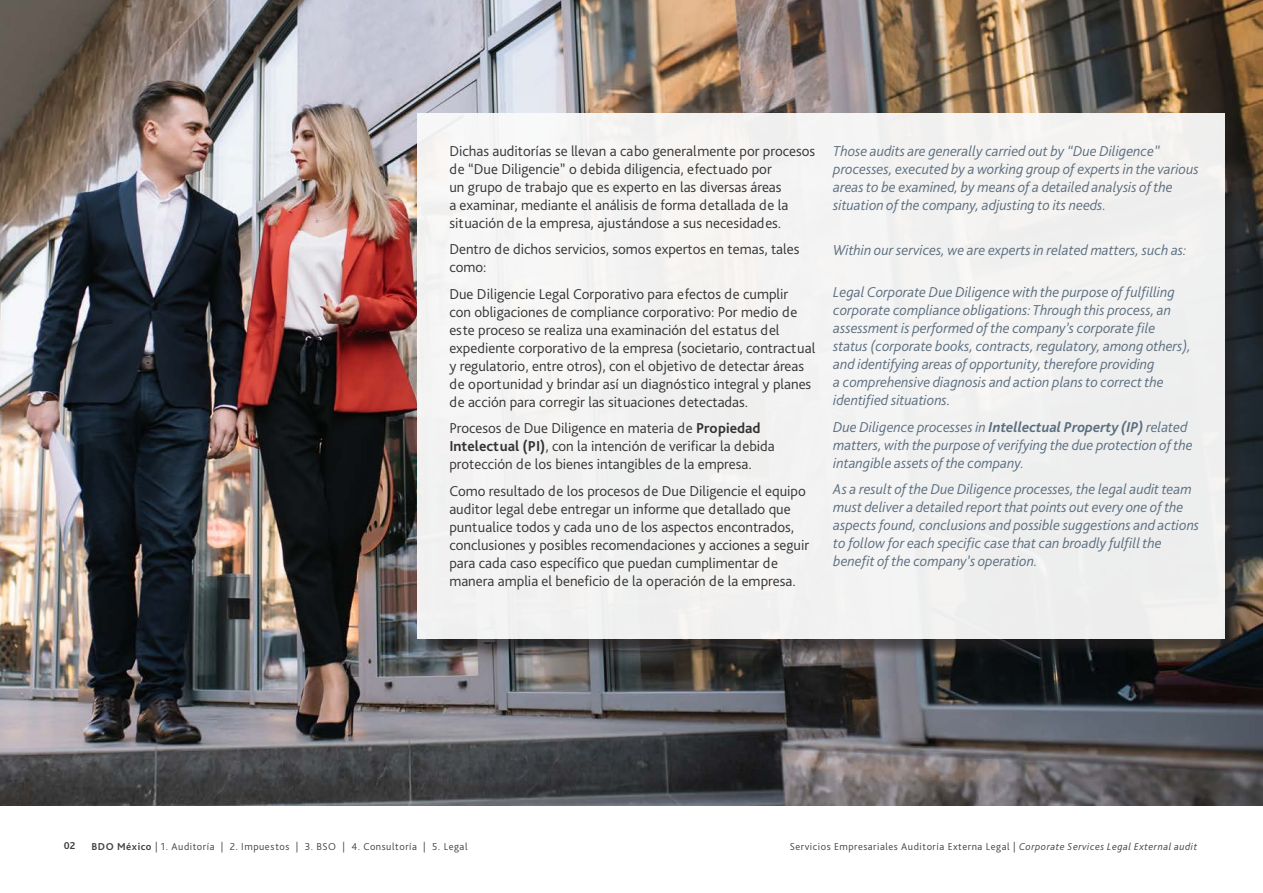
<style>
.page{position:relative;width:1263px;height:893px;background:#fff}
.page>*{position:absolute;margin:0;border:0;box-sizing:border-box;transform-origin:0 0}
.Body_text{font:300 15px/18px "Bliss Pro";color:#333}
.Body_text-2{font:italic 300 15px/18px "Bliss Pro";color:#5b6e7f}
.t1{font:300 10.5px "Bliss Pro";letter-spacing:.05em;color:#414140}
.t2{font:700 10.5px "Bliss Pro";color:#414140}
.s1{font-weight:700}
.s2{font-style:italic}
</style>
<div class="page">
<img style="left:0;top:0;width:1263px;height:806px">
<div style="left:419px;top:115px;width:825px;height:542px;background:#231f20;opacity:.65"></div>
<div style="left:417px;top:113px;width:808px;height:525px;background:#f2f2f1"></div>
<p class="Body_text" style="left:449px;top:141px;width:367px">Dichas auditorías se llevan a cabo generalmente por procesos de “Due Diligencie” o debida diligencia, efectuado por<br>un grupo de trabajo que es experto en las diversas áreas<br>a examinar, mediante el análisis de forma detallada de la situación de la empresa, ajustándose a sus necesidades.</p>
<p class="Body_text" style="left:449px;top:240px;width:352px">Dentro de dichos servicios, somos expertos en temas, tales como:</p>
<p class="Body_text" style="left:449px;top:284px;width:367px">Due Diligencie Legal Corporativo para efectos de cumplir<br>con obligaciones de compliance corporativo: Por medio de este proceso se realiza una examinación del estatus del expediente corporativo de la empresa (societario, contractual y regulatorio, entre otros), con el objetivo de detectar áreas de oportunidad y brindar así un diagnóstico integral y planes de acción para corregir las situaciones detectadas.</p>
<p class="Body_text" style="left:449px;top:419px;width:327px">Procesos de Due Diligence en materia de <span class="s1">Propiedad<br>Intelectual (PI)</span>, con la intención de verificar la debida protección de los bienes intangibles de la empresa.</p>
<p class="Body_text" style="left:449px;top:481px;width:361px">Como resultado de los procesos de Due Diligencie el equipo auditor legal debe entregar un informe que detallado que puntualice todos y cada uno de los aspectos encontrados, conclusiones y posibles recomendaciones y acciones a seguir para cada caso específico que puedan cumplimentar de manera amplia el beneficio de la operación de la empresa.</p>
<p class="Body_text-2" style="left:833px;top:142px;width:367px">Those audits are generally carried out by “Due Diligence” processes, executed by a working group of experts in the various areas to be examined, by means of a detailed analysis of the situation of the company, adjusting to its needs.</p>
<p class="Body_text-2" style="left:833px;top:240px;width:355px">Within our services, we are experts in related matters, such as:</p>
<p class="Body_text-2" style="left:833px;top:283px;width:359px">Legal Corporate Due Diligence with the purpose of fulfilling corporate compliance obligations: Through this process, an assessment is performed of the company’s corporate file status (corporate books, contracts, regulatory, among others), and identifying areas of opportunity, therefore providing<br>a comprehensive diagnosis and action plans to correct the identified situations.</p>
<p class="Body_text-2" style="left:833px;top:417px;width:361px">Due Diligence processes in <span class="s1">Intellectual Property (IP)</span> related matters, with the purpose of verifying the due protection of the intangible assets of the company.</p>
<p class="Body_text-2" style="left:833px;top:480px;width:367px">As a result of the Due Diligence processes, the legal audit team must deliver a detailed report that points out every one of the aspects found, conclusions and possible suggestions and actions to follow for each specific case that can broadly fulfill the benefit of the company’s operation.</p>
<p class="t2" style="left:64px;top:839px;width:13px">02</p>
<p class="t1" style="left:91px;top:840px;width:378px"><span class="s1">BDO México</span> | 1. Auditoría | 2. Impuestos | 3. BSO | 4. Consultoría | 5. Legal</p>
<p class="t1" style="left:790px;top:840px;width:409px">Servicios Empresariales Auditoría Externa Legal | <span class="s2">Corporate Services Legal External audit</span></p>
</div>
